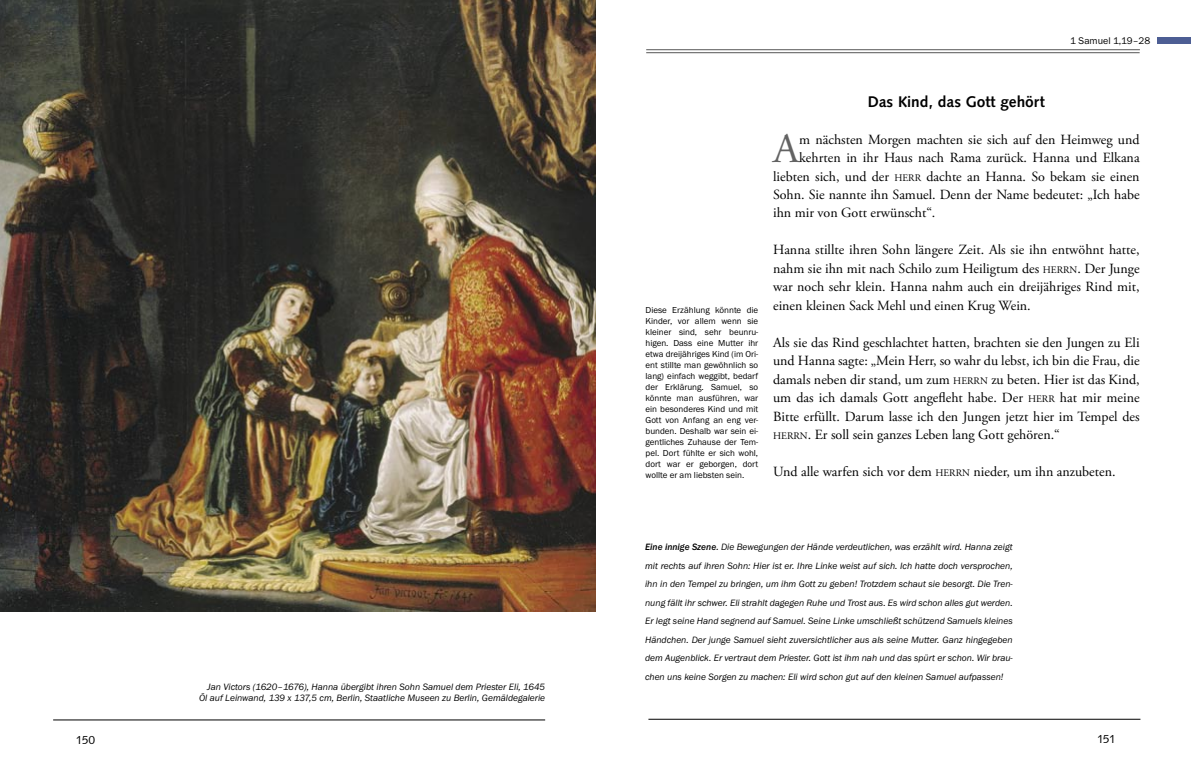
<style>
.page{position:relative;width:1191px;height:780px;background:#fff}
.page>*{position:absolute;margin:0;border:0;box-sizing:border-box;transform-origin:0 0}
.t1{font:41.9px "Adobe Garamond Pro";color:#636363}
.t2{font:700 16px "Syntax";color:#000}
.t3{font:14px/18.5px "Adobe Garamond Pro";color:#000;text-align:justify}
.t4{font:12px "Syntax";letter-spacing:-.045em;color:#000}
.t5{font:10px "Franklin Gothic";color:#000}
.t6{font:italic 9.5px/18.5px "Franklin Gothic";color:#000;text-align:justify}
.t7{font:9px/11px "Franklin Gothic";color:#000;text-align:justify}
.s1{font-size:10px}
.s2{font-weight:700}
</style>
<div class="page">
<img style="left:0;top:0;width:595px;height:611px">
<hr style="left:53px;top:719px;width:492px;height:1px;background:#000">
<div style="left:1156px;top:37px;width:35px;height:6px;background:#4d5e94"></div>
<hr style="left:646px;top:52px;width:493px;height:1px;background:#565656">
<hr style="left:646px;top:49px;width:493px;height:1px;background:#565656">
<hr style="left:648px;top:719px;width:492px;height:1px;background:#000">
<p class="t6" style="left:207px;top:677px;width:339px">Jan Victors (1620–1676), Hanna übergibt ihren Sohn Samuel dem Priester Eli, 1645</p>
<p class="t6" style="left:199px;top:688px;width:347px">Öl auf Leinwand, 139 x 137,5 cm, Berlin, Staatliche Museen zu Berlin, Gemäldegalerie</p>
<p class="t5" style="left:1070px;top:35px;width:81px">1 Samuel 1,19–28</p>
<p class="t7" style="left:645px;top:304px;width:114px">Diese Erzählung könnte die Kinder, vor allem wenn sie kleiner sind, sehr beunru&shy;higen. Dass eine Mutter ihr etwa dreijähriges Kind (im Ori&shy;ent stillte man gewöhnlich so lang) einfach weggibt, bedarf der Erklärung. Samuel, so könnte man ausführen, war ein besonderes Kind und mit Gott von Anfang an eng ver&shy;bunden. Deshalb war sein ei&shy;gentliches Zuhause der Tem&shy;pel. Dort fühlte er sich wohl, dort war er geborgen, dort wollte er am liebsten sein.</p>
<p class="t2" style="left:867px;top:92px;width:179px">Das Kind, das Gott gehört</p>
<p class="t1" style="left:773px;top:123px;width:28px">A</p>
<p class="t3" style="left:799px;top:130px;width:342px">m nächsten Morgen machten sie sich auf den Heimweg und</p>
<p class="t3" style="left:799px;top:149px;width:342px">kehrten in ihr Haus nach Rama zurück. Hanna und Elkana</p>
<p class="t3" style="left:773px;top:167px;width:368px">liebten sich, und der <span class="s1">HERR</span> dachte an Hanna. So bekam sie einen</p>
<p class="t3" style="left:773px;top:186px;width:368px">Sohn. Sie nannte ihn Samuel. Denn der Name bedeutet: „Ich habe</p>
<p class="t3" style="left:773px;top:204px;width:164px">ihn mir von Gott erwünscht“.</p>
<p class="t3" style="left:773px;top:241px;width:368px">Hanna stillte ihren Sohn längere Zeit. Als sie ihn entwöhnt hatte, nahm sie ihn mit nach Schilo zum Heiligtum des <span class="s1">HERRN</span>. Der Junge war noch sehr klein. Hanna nahm auch ein dreijähriges Rind mit, einen kleinen Sack Mehl und einen Krug Wein.</p>
<p class="t3" style="left:773px;top:334px;width:368px">Als sie das Rind geschlachtet hatten, brachten sie den Jungen zu Eli und Hanna sagte: „Mein Herr, so wahr du lebst, ich bin die Frau, die damals neben dir stand, um zum <span class="s1">HERRN</span> zu beten. Hier ist das Kind, um das ich damals Gott angefleht habe. Der <span class="s1">HERR</span> hat mir meine Bitte erfüllt. Darum lasse ich den Jungen jetzt hier im Tempel des <span class="s1">HERRN</span>. Er soll sein ganzes Leben lang Gott gehören.“</p>
<p class="t3" style="left:773px;top:463px;width:344px">Und alle warfen sich vor dem <span class="s1">HERRN</span> nieder, um ihn anzubeten.</p>
<p class="t6" style="left:645px;top:538px;width:369px"><span class="s2">Eine innige Szene.</span> Die Bewegungen der Hände verdeutlichen, was erzählt wird. Hanna zeigt mit rechts auf ihren Sohn: Hier ist er. Ihre Linke weist auf sich. Ich hatte doch versprochen, ihn in den Tempel zu bringen, um ihm Gott zu geben! Trotzdem schaut sie besorgt. Die Tren&shy;nung fällt ihr schwer. Eli strahlt dagegen Ruhe und Trost aus. Es wird schon alles gut werden.<br>Er legt seine Hand segnend auf Samuel. Seine Linke umschließt schützend Samuels kleines Händchen. Der junge Samuel sieht zuversichtlicher aus als seine Mutter. Ganz hingegeben dem Augenblick. Er vertraut dem Priester. Gott ist ihm nah und das spürt er schon. Wir brau&shy;chen uns keine Sorgen zu machen: Eli wird schon gut auf den kleinen Samuel aufpassen!</p>
<p class="t4" style="left:76px;top:732px;width:21px">150</p>
<p class="t4" style="left:1096px;top:732px;width:20px">151</p>
</div>
